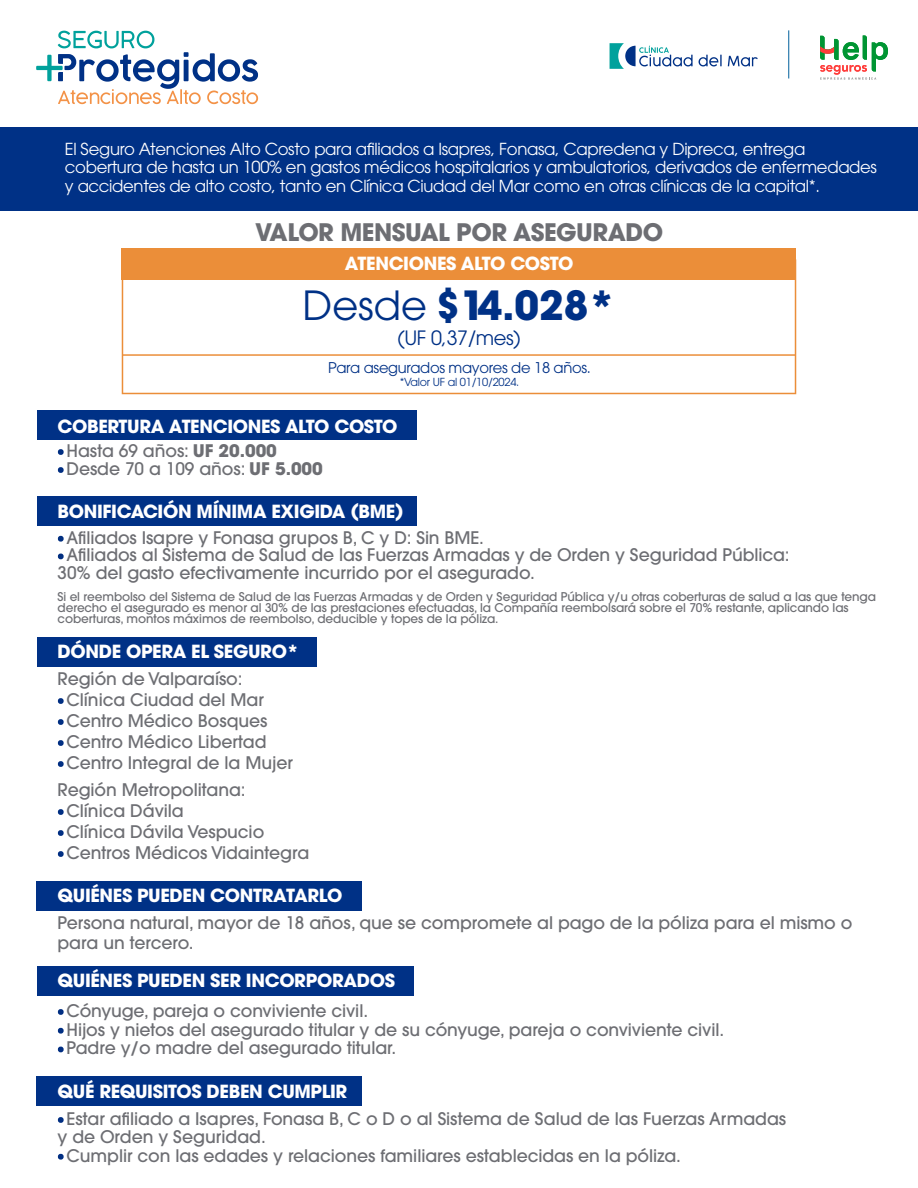
<style>
.page{position:relative;width:918px;height:1188px;background:#fff}
.page>*{position:absolute;margin:0;border:0;box-sizing:border-box;transform-origin:0 0}
.t1{font:700 39.9px "ITC Avant Garde Pro";color:#003186}
.t2{font:700 24px "ITC Avant Garde Pro";letter-spacing:-.02em;color:#6d6e73}
.t3{font:19.65px "ITC Avant Garde Pro";letter-spacing:-.02em;color:#003186}
.t4{font:700 18px "ITC Avant Garde Pro";letter-spacing:-.02em;color:#fff}
.t5{font:500 17.25px/17.7px "ITC Avant Garde Pro";letter-spacing:-.005em;color:#6d6e73}
.t6{font:16.5px/18.6px "ITC Avant Garde Pro";letter-spacing:-.02em;color:#fff}
.t7{font:14.7px "ITC Avant Garde Pro";letter-spacing:-.02em;color:#003186}
.t8{font:500 12px/11.4px "ITC Avant Garde Pro";letter-spacing:-.005em;color:#6d6e73}
.t9{font:11.1px "ITC Avant Garde Pro";letter-spacing:-.02em;color:#003186}
.s1{font-weight:400}
.s2{font-family:"Config Rounded";font-weight:400;color:#002e82}
.s3{font-weight:700}
.s4{font-family:"Config Rounded";font-weight:400;color:#002e80}
</style>
<div class="page">
<div style="left:37px;top:497px;width:380px;height:29px;background:#003186"></div>
<div style="left:0;top:127px;width:918px;height:83px;background:#003186"></div>
<div style="left:37px;top:881px;width:325px;height:30px;background:#003186"></div>
<div style="left:37px;top:966px;width:377px;height:30px;background:#003186"></div>
<div style="left:37px;top:1076px;width:325px;height:29px;background:#003186"></div>
<div style="left:37px;top:410px;width:380px;height:30px;background:#003186"></div>
<div style="left:37px;top:637px;width:280px;height:30px;background:#003186"></div>
<div style="left:122px;top:248px;width:674px;height:32px;background:#eb8e39"></div>
<svg style="left:122px;top:280px;width:674px;height:114px"></svg>
<hr style="left:122px;top:354px;width:673px;height:2px;background:#eb8e39">
<svg style="left:57px;top:449px;width:7px;height:6px"></svg>
<svg style="left:57px;top:467px;width:7px;height:6px"></svg>
<svg style="left:57px;top:535px;width:7px;height:7px"></svg>
<svg style="left:57px;top:553px;width:7px;height:7px"></svg>
<svg style="left:57px;top:698px;width:7px;height:6px"></svg>
<svg style="left:57px;top:719px;width:7px;height:6px"></svg>
<svg style="left:57px;top:740px;width:7px;height:6px"></svg>
<svg style="left:57px;top:761px;width:7px;height:6px"></svg>
<svg style="left:57px;top:809px;width:7px;height:6px"></svg>
<svg style="left:57px;top:830px;width:7px;height:6px"></svg>
<svg style="left:57px;top:851px;width:7px;height:6px"></svg>
<svg style="left:57px;top:1009px;width:7px;height:6px"></svg>
<svg style="left:57px;top:1027px;width:7px;height:7px"></svg>
<svg style="left:57px;top:1046px;width:7px;height:7px"></svg>
<svg style="left:57px;top:1117px;width:7px;height:6px"></svg>
<svg style="left:57px;top:1153px;width:7px;height:7px"></svg>
<div style="left:47px;top:55px;width:5px;height:26px;background:#00a19c"></div>
<hr style="left:36px;top:66px;width:27px;height:4px;background:#00a19c">
<svg style="left:58px;top:31px;width:200px;height:73px"></svg>
<svg style="left:699px;top:55px;width:23px;height:11px"></svg>
<svg style="left:728px;top:56px;width:30px;height:10px"></svg>
<svg style="left:610px;top:43px;width:83px;height:26px"></svg>
<svg style="left:820px;top:35px;width:68px;height:45px"></svg>
<hr style="left:788px;top:30px;width:1px;height:48px;background:#005f9c">
<p class="t6" style="left:65px;top:139px;width:814px">El Seguro Atenciones Alto Costo para afiliados a Isapres, Fonasa, Capredena y Dipreca, entrega cobertura de hasta un 100% en gastos médicos hospitalarios y ambulatorios, derivados de enfermedades y accidentes de alto costo, tanto en Clínica Ciudad del Mar como en otras clínicas de la capital*.</p>
<h2 class="t2" style="left:255px;top:216px;width:409px">VALOR MENSUAL POR ASEGURADO</h2>
<p class="t4" style="left:345px;top:252px;width:230px">ATENCIONES ALTO COSTO</p>
<h1 class="t1" style="left:303px;top:279px;width:314px"><span class="s1">Desde</span> $14.028*</h1>
<p class="t3" style="left:398px;top:325px;width:125px">(UF 0,37/mes)</p>
<p class="t7" style="left:328px;top:358px;width:264px">Para asegurados mayores de 18 años.</p>
<p class="t9" style="left:400px;top:375px;width:121px">*Valor UF al 01/10/2024.</p>
<p class="t4" style="left:58px;top:414px;width:342px">COBERTURA ATENCIONES ALTO COSTO</p>
<p class="t5" style="left:58px;top:442px;width:221px"><span class="s2">•</span> Hasta 69 años: <span class="s3">UF 20.000</span></p>
<p class="t5" style="left:58px;top:460px;width:267px"><span class="s2">•</span> Desde 70 a 109 años: <span class="s3">UF 5.000</span></p>
<p class="t4" style="left:58px;top:500px;width:348px">BONIFICACIÓN MÍNIMA EXIGIDA (BME)</p>
<p class="t5" style="left:58px;top:528px;width:428px"><span class="s4">•</span> Afiliados Isapre y Fonasa grupos B, C y D: Sin BME.</p>
<p class="t5" style="left:58px;top:546px;width:734px"><span class="s4">•</span> Afiliados al Sistema de Salud de las Fuerzas Armadas y de Orden y Seguridad Pública:<br>30% del gasto efectivamente incurrido por el asegurado.</p>
<p class="t8" style="left:58px;top:590px;width:820px">Si el reembolso del Sistema de Salud de las Fuerzas Armadas y de Orden y Seguridad Pública y/u otras coberturas de salud a las que tenga derecho el asegurado es menor al 30% de las prestaciones efectuadas, la Compañía reembolsará sobre el 70% restante, aplicando las coberturas, montos máximos de reembolso, deducible y topes de la póliza.</p>
<p class="t4" style="left:58px;top:639px;width:243px">DÓNDE OPERA EL SEGURO*</p>
<p class="t5" style="left:58px;top:670px;width:187px">Región de Valparaíso:</p>
<p class="t5" style="left:58px;top:691px;width:208px"><span class="s2">•</span>Clínica Ciudad del Mar</p>
<p class="t5" style="left:58px;top:712px;width:211px"><span class="s2">•</span> Centro Médico Bosques</p>
<p class="t5" style="left:58px;top:733px;width:211px"><span class="s2">•</span> Centro Médico Libertad</p>
<p class="t5" style="left:58px;top:749px;width:237px;line-height:27px"><span class="s2">•</span>Centro Integral de la Mujer<br>Región Metropolitana:</p>
<p class="t5" style="left:58px;top:802px;width:128px"><span class="s2">•</span>Clínica Dávila</p>
<p class="t5" style="left:58px;top:823px;width:208px"><span class="s2">•</span>Clínica Dávila Vespucio</p>
<p class="t5" style="left:58px;top:844px;width:253px"><span class="s2">•</span> Centros Médicos Vidaintegra</p>
<p class="t4" style="left:58px;top:883px;width:286px">QUIÉNES PUEDEN CONTRATARLO</p>
<p class="t5" style="left:58px;top:912px;width:796px;line-height:20.7px">Persona natural, mayor de 18 años, que se compromete al pago de la póliza para el mismo o para un tercero.</p>
<p class="t4" style="left:58px;top:968px;width:339px">QUIÉNES PUEDEN SER INCORPORADOS</p>
<p class="t5" style="left:58px;top:1002px;width:312px"><span class="s2">•</span>Cónyuge, pareja o conviviente civil.</p>
<p class="t5" style="left:58px;top:1020px;width:668px"><span class="s2">•</span>Hijos y nietos del asegurado titular y de su cónyuge, pareja o conviviente civil.</p>
<p class="t5" style="left:58px;top:1039px;width:340px"><span class="s2">•</span> Padre y/o madre del asegurado titular.</p>
<p class="t4" style="left:58px;top:1079px;width:291px">QUÉ REQUISITOS DEBEN CUMPLIR</p>
<p class="t5" style="left:58px;top:1109px;width:730px"><span class="s2">•</span> Estar afiliado a Isapres, Fonasa B, C o D o al Sistema de Salud de las Fuerzas Armadas y de Orden y Seguridad.</p>
<p class="t5" style="left:58px;top:1146px;width:625px"><span class="s2">•</span>Cumplir con las edades y relaciones familiares establecidas en la póliza.</p>
</div>
